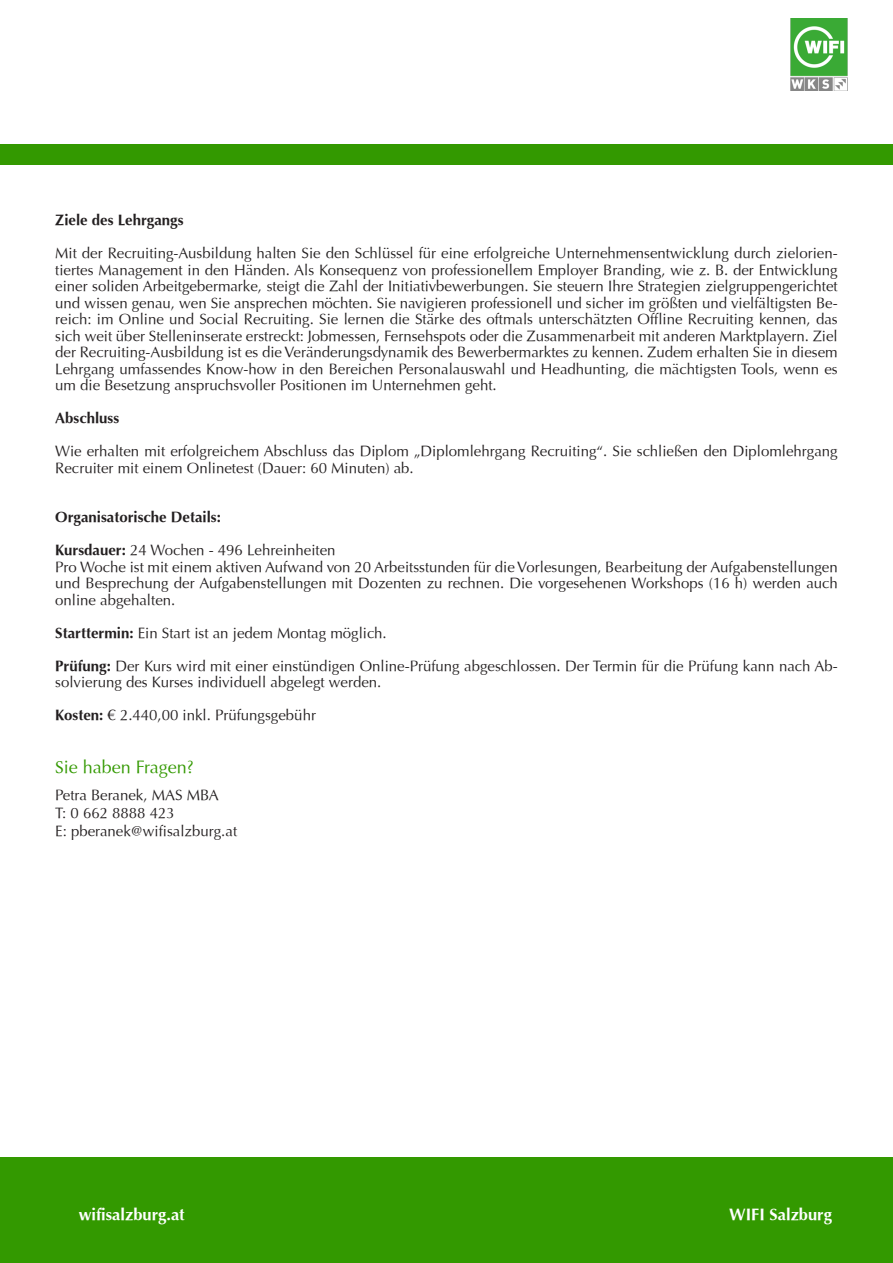
<style>
.page{position:relative;width:893px;height:1263px;background:#fff}
.page>*{position:absolute;margin:0;border:0;box-sizing:border-box;transform-origin:0 0}
.t1{font:18px "Optima";color:#390}
.t2{font:700 16.5px "Optima";color:#fff}
.t3{font:15px/16.5px "Optima";color:#231f20;text-align:justify}
.t4{font:700 15px "Optima";color:#231f20}
.s1{font-weight:700}
.s2{font-family:"Minion Pro"}
</style>
<div class="page">
<div style="left:0;top:144px;width:893px;height:21px;background:#390"></div>
<img style="left:790px;top:19px;width:58px;height:71px">
<div style="left:0;top:1157px;width:893px;height:106px;background:#390"></div>
<p class="t4" style="left:55px;top:211px;width:130px">Ziele des Lehrgangs</p>
<p class="t3" style="left:55px;top:245px;width:784px">Mit der Recruiting-Ausbildung halten Sie den Schlüssel für eine erfolgreiche Unternehmensentwicklung durch zielorien&shy;tiertes Management in den Händen. Als Konsequenz von professionellem Employer Branding, wie z. B. der Entwicklung einer soliden Arbeitgebermarke, steigt die Zahl der Initiativbewerbungen. Sie steuern Ihre Strategien zielgruppengerichtet und wissen genau, wen Sie ansprechen möchten. Sie navigieren professionell und sicher im größten und vielfältigsten Be&shy;reich: im Online und Social Recruiting. Sie lernen die Stärke des oftmals unterschätzten Offline Recruiting kennen, das sich weit über Stelleninserate erstreckt: Jobmessen, Fernsehspots oder die Zusammenarbeit mit anderen Marktplayern. Ziel der Recruiting-Ausbildung ist es die Veränderungsdynamik des Bewerbermarktes zu kennen. Zudem erhalten Sie in diesem Lehrgang umfassendes Know-how in den Bereichen Personalauswahl und Headhunting, die mächtigsten Tools, wenn es um die Besetzung anspruchsvoller Positionen im Unternehmen geht.</p>
<p class="t4" style="left:55px;top:409px;width:66px">Abschluss</p>
<p class="t3" style="left:55px;top:443px;width:784px">Wie erhalten mit erfolgreichem Abschluss das Diplom „Diplomlehrgang Recruiting“. Sie schließen den Diplomlehrgang<br>Recruiter mit einem Onlinetest (Dauer: 60 Minuten) ab.</p>
<p class="t4" style="left:55px;top:508px;width:167px">Organisatorische Details:</p>
<p class="t3" style="left:55px;top:542px;width:282px"><span class="s1">Kursdauer:</span> 24 Wochen - 496 Lehreinheiten</p>
<p class="t3" style="left:55px;top:558px;width:784px">Pro Woche ist mit einem aktiven Aufwand von 20 Arbeitsstunden für die Vorlesungen, Bearbeitung der Aufgabenstellungen und Besprechung der Aufgabenstellungen mit Dozenten zu rechnen. Die vorgesehenen Workshops (16 h) werden auch online abgehalten.</p>
<p class="t3" style="left:55px;top:624px;width:333px"><span class="s1">Starttermin:</span> Ein Start ist an jedem Montag möglich.</p>
<p class="t3" style="left:55px;top:657px;width:784px"><span class="s1">Prüfung:</span> Der Kurs wird mit einer einstündigen Online-Prüfung abgeschlossen. Der Termin für die Prüfung kann nach Ab&shy;solvierung des Kurses individuell abgelegt werden.</p>
<p class="t3" style="left:55px;top:707px;width:262px"><span class="s1">Kosten:</span> € 2.440,00 inkl. Prüfungsgebühr</p>
<p class="t1" style="left:55px;top:756px;width:140px"><span class="s2">S</span>ie haben Fragen?</p>
<p class="t3" style="left:55px;top:786px;width:165px">Petra Beranek, MAS MBA</p>
<p class="t3" style="left:55px;top:804px;width:121px">T: 0 662 8888 423</p>
<p class="t3" style="left:55px;top:822px;width:183px">E: pberanek@wifisalzburg.at</p>
<p class="t2" style="left:79px;top:1204px;width:108px">wifisalzburg.at</p>
<p class="t2" style="left:729px;top:1204px;width:104px">WIFI Salzburg</p>
</div>
